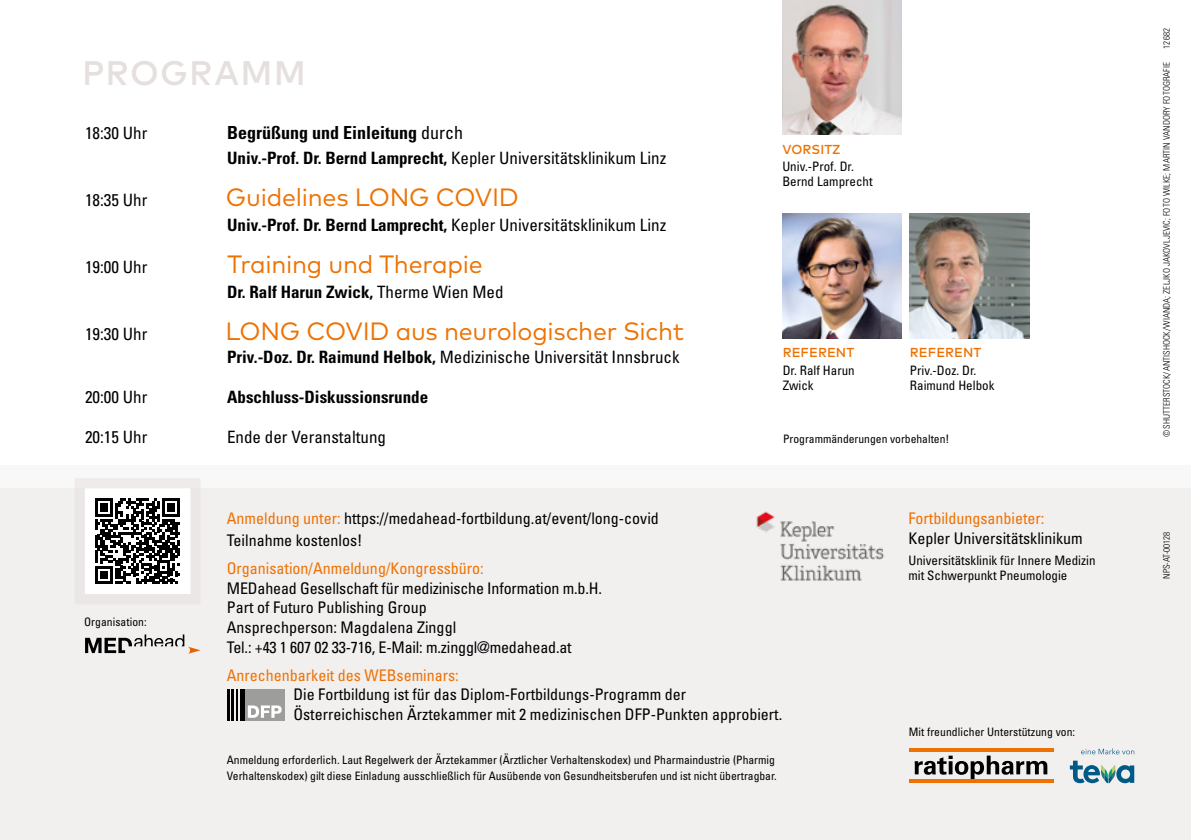
<style>
.page{position:relative;width:1191px;height:840px;background:#fff}
.page>*{position:absolute;margin:0;border:0;box-sizing:border-box;transform-origin:0 0}
.t1{font:500 34px "Mark Pro";letter-spacing:.04em;color:#e5dfdd}
.t2{font:25px "Mark Pro";letter-spacing:-.01em;color:#ee7203}
.t3{font:700 condensed 18px "Univers";color:#000}
.t4{font:condensed 17px "Univers";color:#000}
.t5{font:700 condensed 17px "Univers";color:#000}
.t6{font:condensed 16px/19.6px "Univers";color:#000}
.t7{font:condensed 16px "Univers";color:#ee7203}
.t8{font:condensed 13px/15px "Univers";color:#000}
.t9{font:500 13px "Mark Pro";letter-spacing:.005em;color:#ee7203}
.t10{font:condensed 11.6px/16px "Univers";color:#000}
.t11{font:300 condensed 9px "Univers";letter-spacing:.005em;color:#000}
.s1{font-weight:400}
.s2{font-weight:700}
.s3{color:#ee7203}
</style>
<div class="page">
<div style="left:0;top:488px;width:1191px;height:351px;background:#f2efef"></div>
<div style="left:0;top:465px;width:1191px;height:23px;background:#f9f8f8"></div>
<svg style="left:85px;top:634px;width:115px;height:19px"></svg>
<img style="left:782px;top:0;width:119px;height:135px">
<img style="left:782px;top:213px;width:119px;height:125px">
<img style="left:910px;top:213px;width:119px;height:125px">
<svg style="left:75px;top:478px;width:125px;height:116px"></svg>
<hr style="left:908px;top:748px;width:145px;height:3px;background:#ee7203">
<svg style="left:909px;top:778px;width:144px;height:4px"></svg>
<svg style="left:914px;top:755px;width:133px;height:23px"></svg>
<svg style="left:1081px;top:748px;width:53px;height:6px"></svg>
<svg style="left:1069px;top:760px;width:65px;height:22px"></svg>
<img style="left:756px;top:511px;width:128px;height:70px">
<div style="left:245px;top:688px;width:40px;height:32px;background:#9d9d9c"></div>
<svg style="left:248px;top:705px;width:34px;height:12px"></svg>
<hr style="left:244px;top:688px;width:1px;height:32px;background:#000">
<hr style="left:243px;top:688px;width:1px;height:32px;background:#000">
<hr style="left:240px;top:688px;width:1px;height:32px;background:#000">
<hr style="left:236px;top:688px;width:2px;height:32px;background:#000">
<hr style="left:232px;top:688px;width:2px;height:32px;background:#000">
<hr style="left:227px;top:688px;width:2px;height:32px;background:#000">
<h1 class="t1" style="left:82px;top:47px;width:225px">PROGRAMM</h1>
<p class="t4" style="left:85px;top:122px;width:64px">18:30 Uhr</p>
<p class="t3" style="left:227px;top:121px;width:237px">Begrüßung und Einleitung <span class="s1">durch</span></p>
<p class="t4" style="left:227px;top:147px;width:441px"><span class="s2">Univ.-Prof. Dr. Bernd Lamprecht,</span> Kepler Universitätsklinikum Linz</p>
<p class="t4" style="left:85px;top:189px;width:64px">18:35 Uhr</p>
<h2 class="t2" style="left:226px;top:178px;width:294px">Guidelines LONG COVID</h2>
<p class="t4" style="left:227px;top:213px;width:441px"><span class="s2">Univ.-Prof. Dr. Bernd Lamprecht,</span> Kepler Universitätsklinikum Linz</p>
<p class="t4" style="left:85px;top:255px;width:64px">19:00 Uhr</p>
<h2 class="t2" style="left:227px;top:245px;width:257px">Training und Therapie</h2>
<p class="t5" style="left:227px;top:281px;width:278px">Dr. Ralf Harun Zwick, <span class="s1">Therme Wien Med</span></p>
<p class="t4" style="left:85px;top:322px;width:64px">19:30 Uhr</p>
<h2 class="t2" style="left:225px;top:312px;width:460px">LONG COVID aus neurologischer Sicht</h2>
<p class="t4" style="left:227px;top:345px;width:454px"><span class="s2">Priv.-Doz. Dr. Raimund Helbok,</span> Medizinische Universität Innsbruck</p>
<p class="t4" style="left:85px;top:385px;width:64px">20:00 Uhr</p>
<p class="t5" style="left:227px;top:386px;width:203px">Abschluss-Diskussionsrunde</p>
<p class="t4" style="left:85px;top:425px;width:64px">20:15 Uhr</p>
<p class="t4" style="left:227px;top:425px;width:160px">Ende der Veranstaltung</p>
<p class="t9" style="left:782px;top:139px;width:60px">VORSITZ</p>
<p class="t8" style="left:782px;top:159px;width:92px">Univ.-Prof. Dr.<br>Bernd Lamprecht</p>
<p class="t9" style="left:782px;top:343px;width:73px">REFERENT</p>
<p class="t8" style="left:782px;top:362px;width:74px">Dr. Ralf Harun<br>Zwick</p>
<p class="t9" style="left:910px;top:343px;width:73px">REFERENT</p>
<p class="t8" style="left:910px;top:362px;width:86px">Priv.-Doz. Dr.<br>Raimund Helbok</p>
<p class="t10" style="left:783px;top:430px;width:168px">Programmänderungen vorbehalten!</p>
<p class="t10" style="left:84px;top:613px;width:64px">Organisation:</p>
<p class="t6" style="left:227px;top:506px;width:433px;line-height:22.4px"><span class="s3">Anmeldung unter:</span> https://medahead-fortbildung.at/event/long-covid<br>Teilnahme kostenlos!</p>
<p class="t7" style="left:227px;top:558px;width:258px">Organisation/Anmeldung/Kongressbüro:</p>
<p class="t6" style="left:227px;top:577px;width:376px">MEDahead Gesellschaft für medizinische Information m.b.H.<br>Part of Futuro Publishing Group<br>Ansprechperson: Magdalena Zinggl<br>Tel.: +43 1 607 02 33-716, E-Mail: m.zinggl@medahead.at</p>
<p class="t7" style="left:227px;top:664px;width:233px">Anrechenbarkeit des WEBseminars:</p>
<p class="t6" style="left:293px;top:684px;width:490px">Die Fortbildung ist für das Diplom-Fortbildungs-Programm der<br>Österreichischen Ärztekammer mit 2 medizinischen DFP-Punkten approbiert.</p>
<p class="t10" style="left:227px;top:751px;width:551px">Anmeldung erforderlich. Laut Regelwerk der Ärztekammer (Ärztlicher Verhaltenskodex) und Pharmaindustrie (Pharmig<br>Verhaltenskodex) gilt diese Einladung ausschließlich für Ausübende von Gesundheitsberufen und ist nicht übertragbar.</p>
<p class="t7" style="left:908px;top:507px;width:137px">Fortbildungsanbieter:</p>
<p class="t6" style="left:908px;top:528px;width:176px">Kepler Universitätsklinikum</p>
<p class="t8" style="left:908px;top:552px;width:188px">Universitätsklinik für Innere Medizin mit Schwerpunkt Pneumologie</p>
<p class="t10" style="left:909px;top:723px;width:168px">Mit freundlicher Unterstützung von:</p>
<p class="t11" style="left:1161px;top:49px;width:22px;rotate:-90deg">12682</p>
<p class="t11" style="left:1161px;top:437px;width:376px;rotate:-90deg">© SHUTTERSTOCK/ANTISHOCK/WIANDA; ZELJKO JAKOVLJEVIC; FOTO WILKE; MARTIN VANDORY FOTOGRAFIE</p>
<p class="t11" style="left:1161px;top:578px;width:49px;rotate:-90deg">NPS-AT-00128</p>
</div>
